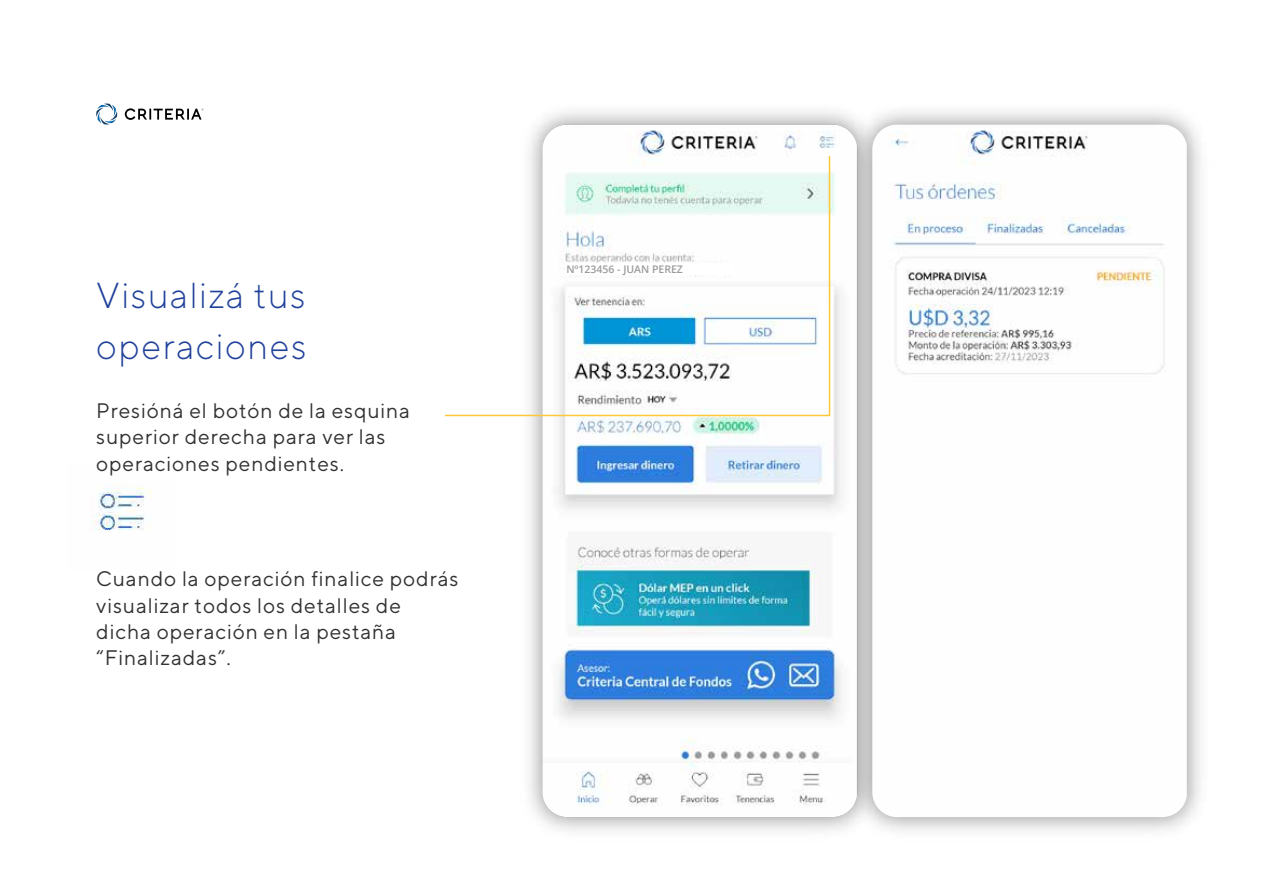
<style>
.page{position:relative;width:1263px;height:894px;background:#fff}
.page>*{position:absolute;margin:0;border:0;box-sizing:border-box;transform-origin:0 0}
.t1{font:300 36px/50.6px "TT Norms";letter-spacing:.04em;color:#21429b}
.t2{font:21px/26.4px "TT Norms";letter-spacing:.04em;color:#323232}
.t3{font:600 10.5px "Open Sans";color:#9b9b9b}
</style>
<div class="page">
<svg style="left:125px;top:108px;width:79px;height:12px"></svg>
<svg style="left:96px;top:103px;width:21px;height:21px"></svg>
<img style="left:889px;top:124px;width:298px;height:692px">
<img style="left:529px;top:108px;width:360px;height:725px">
<img style="left:542px;top:124px;width:315px;height:692px">
<img style="left:91px;top:487px;width:61px;height:44px">
<svg style="left:444px;top:154px;width:387px;height:263px"></svg>
<h1 class="t1" style="left:96px;top:269px;width:212px">Visualizá tus operaciones</h1>
<p class="t2" style="left:96px;top:397px;width:315px">Presióná el botón de la esquina superior derecha para ver las operaciones pendientes.</p>
<p class="t2" style="left:96px;top:565px;width:364px">Cuando la operación finalice podrás visualizar todos los detalles de dicha operación en la pestaña “Finalizadas”.</p>
<p class="t3" style="left:566px;top:261px;width:118px">Nº123456 - JUAN PEREZ</p>
</div>
